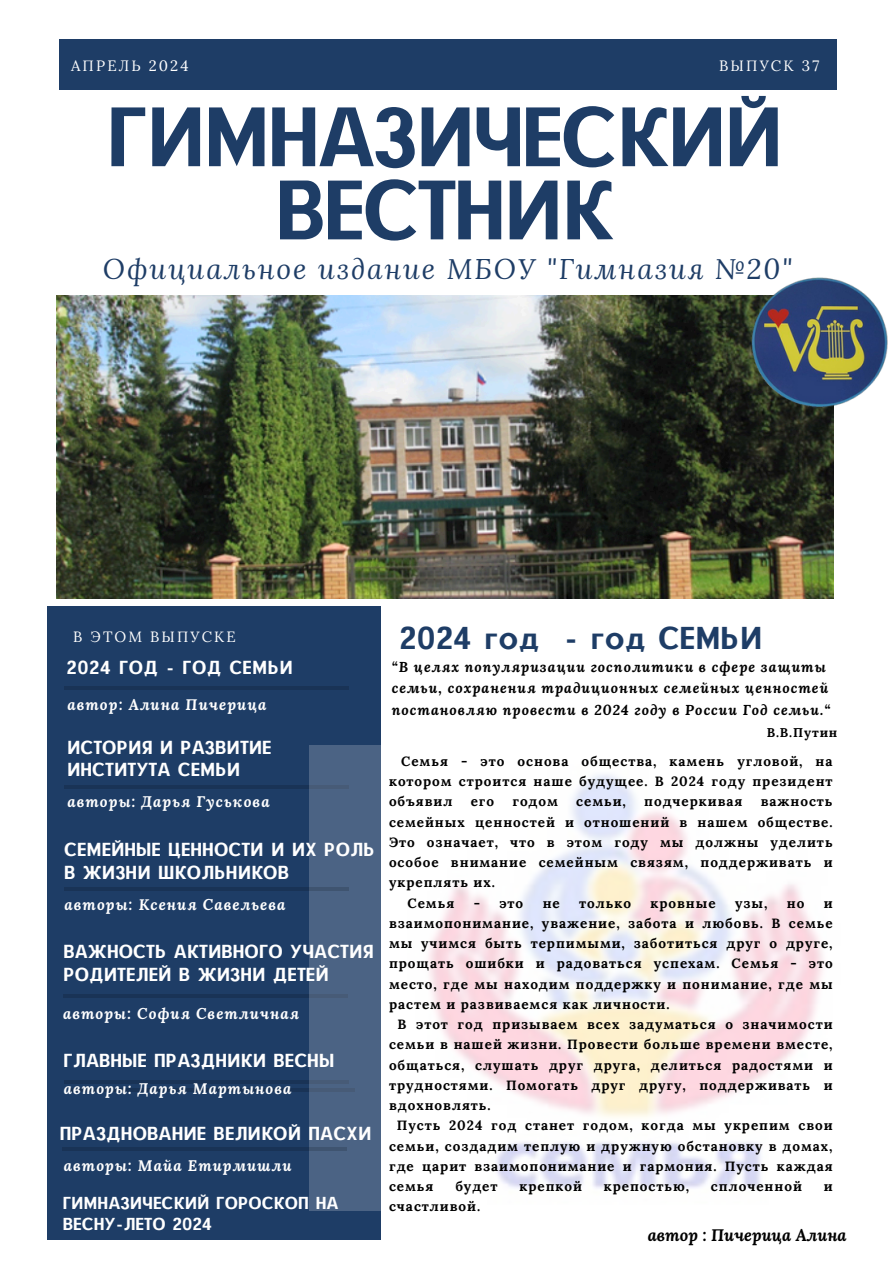
<style>
.page{position:relative;width:894px;height:1264px;background:#fff}
.page>*{position:absolute;margin:0;border:0;box-sizing:border-box;transform-origin:0 0}
.t1{font:81.6px/73.2px "CAT Neuzeit";color:#1e3d66;text-align:center}
.t2{font:30.75px "CAT Neuzeit";letter-spacing:.03em;color:#1e3d66}
.t3{font:italic 28.2px "Lora";letter-spacing:.07em;color:#1e3d66}
.t4{font:18.3px/22.5px "CAT Neuzeit";letter-spacing:.035em;color:#fff}
.t5{font:16.8px/20.2px "CAT Neuzeit";letter-spacing:.035em;color:#fff}
.t6{font:italic 700 16.65px "Lora";color:#000}
.t7{font:italic 700 15.15px "Lora";letter-spacing:.07em;color:#fff}
.t8{font:15px "Lora";letter-spacing:.14em;color:#fff}
.t9{font:14.85px "Lora";letter-spacing:.14em;color:#fff}
.t10{font:italic 700 14.25px/21.3px "Lora";letter-spacing:.07em;color:#000}
.t11{font:700 13.5px/20.2px "Lora";letter-spacing:.07em;color:#000;text-align:justify}
.t12{font:700 12.75px "Lora";letter-spacing:.07em;color:#000}
</style>
<div class="page">
<div style="left:59px;top:39px;width:776px;height:51px;background:#1e3d66"></div>
<div style="left:47px;top:606px;width:333px;height:633px;background:#1e3d66"></div>
<hr style="left:64px;top:785px;width:285px;height:3px;background:#000">
<hr style="left:64px;top:686px;width:285px;height:3px;background:#000">
<hr style="left:70px;top:1088px;width:284px;height:3px;background:#000">
<img style="left:57px;top:295px;width:776px;height:304px">
<img style="left:751px;top:277px;width:136px;height:130px">
<hr style="left:63px;top:994px;width:285px;height:3px;background:#000">
<hr style="left:64px;top:1080px;width:285px;height:3px;background:#000">
<img style="left:310px;top:745px;width:513px;height:465px">
<hr style="left:62px;top:1147px;width:285px;height:3px;background:#000">
<hr style="left:64px;top:887px;width:284px;height:3px;background:#000">
<h5 class="t8" style="left:71px;top:56px;width:119px">АПРЕЛЬ 2024</h5>
<h5 class="t8" style="left:719px;top:56px;width:101px">ВЫПУСК 37</h5>
<p class="t1" style="left:108px;top:99px;width:674px">ГИМНАЗИЧЕСКИЙ<br>ВЕСТНИК</p>
<p class="t3" style="left:103px;top:250px;width:690px">Официальное издание МБОУ "Гимназия №20"</p>
<h2 class="t9" style="left:73px;top:626px;width:164px">В ЭТОМ ВЫПУСКЕ</h2>
<h1 class="t4" style="left:67px;top:656px;width:227px">2024 ГОД - ГОД СЕМЬИ</h1>
<h6 class="t7" style="left:67px;top:694px;width:200px">автор: Алина Пичерица</h6>
<h6 class="t4" style="left:67px;top:735px;width:205px">ИСТОРИЯ И РАЗВИТИЕ<br>ИНСТИТУТА СЕМЬИ</h6>
<h3 class="t7" style="left:67px;top:791px;width:204px">авторы: Дарья Гуськова</h3>
<h2 class="t4" style="left:64px;top:838px;width:311px">СЕМЕЙНЫЕ ЦЕННОСТИ И ИХ РОЛЬ<br>В ЖИЗНИ ШКОЛЬНИКОВ</h2>
<h6 class="t7" style="left:64px;top:894px;width:222px">авторы: Ксения Савельева</h6>
<h3 class="t4" style="left:64px;top:940px;width:311px">ВАЖНОСТЬ АКТИВНОГО УЧАСТИЯ<br>РОДИТЕЛЕЙ В ЖИЗНИ ДЕТЕЙ</h3>
<h3 class="t7" style="left:63px;top:1003px;width:237px">авторы: София Светличная</h3>
<h6 class="t4" style="left:64px;top:1048px;width:271px">ГЛАВНЫЕ ПРАЗДНИКИ ВЕСНЫ</h6>
<h3 class="t7" style="left:64px;top:1078px;width:229px">авторы: Дарья Мартынова</h3>
<p class="t4" style="left:60px;top:1121px;width:312px">ПРАЗДНОВАНИЕ ВЕЛИКОЙ ПАСХИ</p>
<p class="t7" style="left:64px;top:1155px;width:229px">авторы: Майа Етирмишли</p>
<h6 class="t5" style="left:63px;top:1192px;width:277px">ГИМНАЗИЧЕСКИЙ ГОРОСКОП НА<br>ВЕСНУ-ЛЕТО 2024</h6>
<h3 class="t2" style="left:399px;top:619px;width:363px">2024 год - год СЕМЬИ</h3>
<p class="t10" style="left:391px;top:656px;width:440px">“В целях популяризации госполитики в сфере защиты семьи, сохранения традиционных семейных ценностей постановляю провести в 2024 году в России Год семьи.“</p>
<p class="t12" style="left:766px;top:724px;width:72px">В.В.Путин</p>
<h5 class="t11" style="left:389px;top:750px;width:445px;text-indent:12px">Семья - это основа общества, камень угловой, на котором строится наше будущее. В 2024 году президент объявил</h5>
<h5 class="t11" style="left:389px;top:791px;width:445px;text-indent:371px">важность семейных ценностей и отношений в нашем обществе.<br>Это означает, что в этом году мы должны уделить особое внимание семейным связям, поддерживать и укреплять их.</h5>
<h3 class="t11" style="left:407px;top:892px;width:48px">Семья</h3>
<h3 class="t11" style="left:473px;top:892px;width:51px">- это</h3>
<h3 class="t11" style="left:542px;top:892px;width:19px">не</h3>
<h3 class="t11" style="left:579px;top:892px;width:53px">только</h3>
<h3 class="t11" style="left:650px;top:892px;width:67px">кровные</h3>
<h3 class="t11" style="left:734px;top:892px;width:34px">узы,</h3>
<h3 class="t11" style="left:786px;top:892px;width:19px">но</h3>
<h5 class="t11" style="left:470px;top:791px;width:25px">его</h5>
<h5 class="t11" style="left:512px;top:791px;width:47px">годом</h5>
<h5 class="t11" style="left:576px;top:791px;width:51px">семьи,</h5>
<h5 class="t11" style="left:644px;top:791px;width:100px">подчеркивая</h5>
<h3 class="t11" style="left:389px;top:892px;width:445px;text-indent:434px">и взаимопонимание, уважение, забота и любовь. В семье мы учимся быть терпимыми, заботиться друг о друге, прощать ошибки и радоваться успехам. Семья - это место, где мы находим поддержку и понимание, где мы растем и развиваемся как личности.</h3>
<h6 class="t11" style="left:389px;top:1014px;width:445px;text-indent:9px">В этот год призываем всех задуматься о значимости семьи в нашей жизни. Провести больше времени вместе, общаться, слушать друг друга, делиться радостями и трудностями. Помогать друг другу, поддерживать и вдохновлять.</h6>
<h6 class="t11" style="left:389px;top:1115px;width:445px;text-indent:8px">Пусть 2024 год станет годом, когда мы укрепим свои семьи, создадим теплую и дружную обстановку в домах, где царит взаимопонимание и гармония. Пусть каждая семья</h6>
<h6 class="t11" style="left:455px;top:1176px;width:44px">будет</h6>
<h6 class="t11" style="left:519px;top:1176px;width:64px">крепкой</h6>
<h6 class="t11" style="left:603px;top:1176px;width:87px">крепостью,</h6>
<h6 class="t11" style="left:710px;top:1176px;width:92px">сплоченной</h6>
<h6 class="t11" style="left:823px;top:1176px;width:10px">и</h6>
<h6 class="t11" style="left:389px;top:1196px;width:93px">счастливой.</h6>
<h3 class="t6" style="left:647px;top:1223px;width:200px">автор : Пичерица Алина</h3>
</div>
